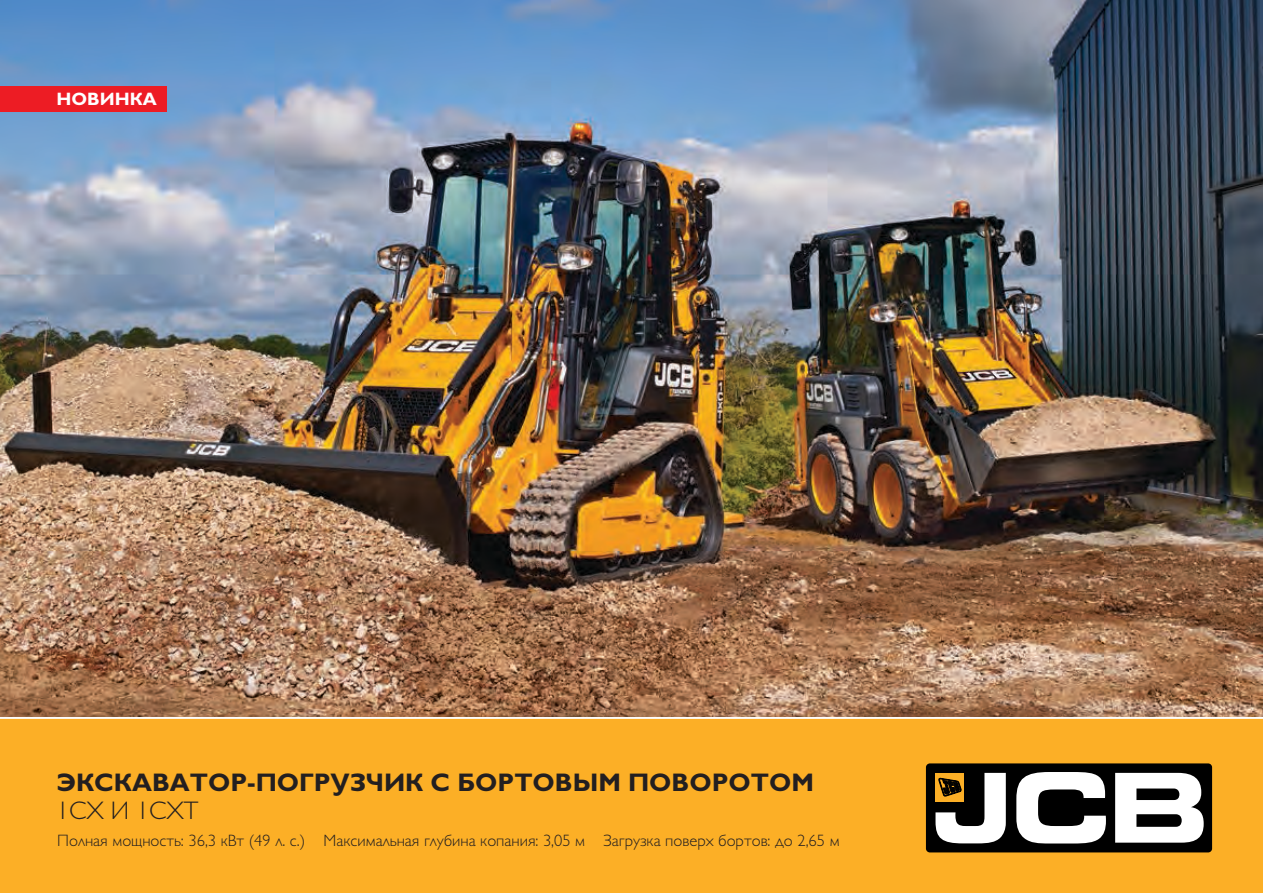
<style>
.page{position:relative;width:1263px;height:893px;background:#fff}
.page>*{position:absolute;margin:0;border:0;box-sizing:border-box;transform-origin:0 0}
.t1{font:700 25.5px "Gill Sans Cyr";color:#231f20}
.t2{font:300 25.5px "Gill Sans Cyr";color:#231f20}
.t3{font:700 18px "Gill Sans Cyr";color:#fff}
.t4{font:300 16.5px "Gill Sans Cyr";color:#231f20}
</style>
<div class="page">
<img style="left:0;top:0;width:1263px;height:717px">
<div style="left:0;top:719px;width:1263px;height:174px;background:#fcaf26"></div>
<div style="left:926px;top:763px;width:286px;height:89px;background:#000;border-radius:4px"></div>
<svg style="left:1016px;top:772px;width:90px;height:71px"></svg>
<svg style="left:1115px;top:773px;width:89px;height:70px"></svg>
<svg style="left:935px;top:773px;width:71px;height:70px"></svg>
<div style="left:0;top:86px;width:166px;height:26px;background:#ed1c24"></div>
<p class="t3" style="left:56px;top:89px;width:102px">НОВИНКА</p>
<h1 class="t1" style="left:56px;top:767px;width:759px">ЭКСКАВАТОР-ПОГРУЗЧИК С БОРТОВЫМ ПОВОРОТОМ</h1>
<h1 class="t2" style="left:56px;top:796px;width:144px">1CX И 1CXT</h1>
<p class="t4" style="left:57px;top:831px;width:784px">Полная мощность: 36,3 кВт (49 л. с.) Максимальная глубина копания: 3,05 м Загрузка поверх бортов: до 2,65 м</p>
</div>
